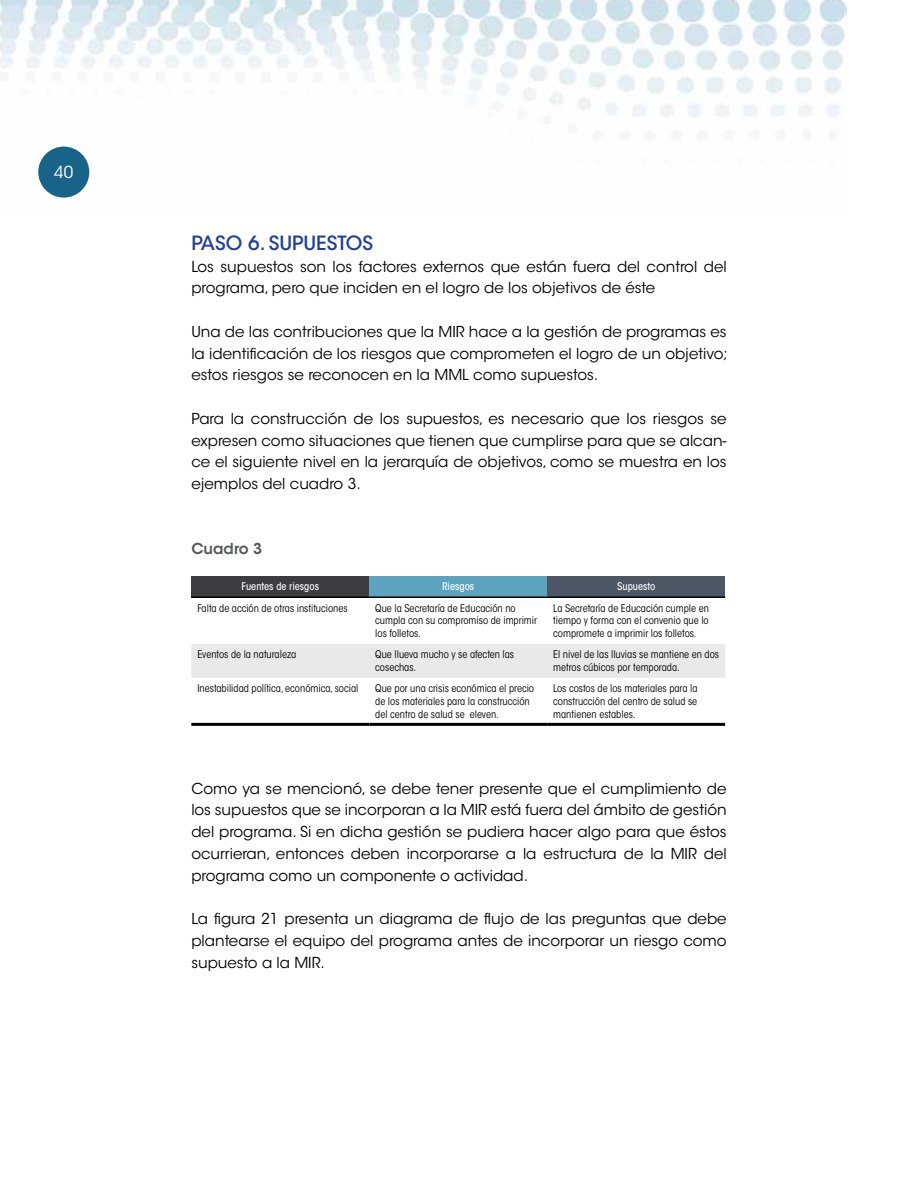
<style>
.page{position:relative;width:918px;height:1188px;background:#fff}
.page>*{position:absolute;margin:0;border:0;box-sizing:border-box;transform-origin:0 0}
.t1{font:500 19.5px "ITC Avant Garde Std";color:#21409a}
.t2{font:16.5px "ITC Avant Garde Std";color:#fff}
.t3{font:15px/21.8px "ITC Avant Garde Std";color:#000;text-align:justify}
.t4{font:600 15px "ITC Avant Garde Std";color:#58595b}
.t5{font:condensed 10.5px/12.6px "ITC Avant Garde Std";color:#000}
.t6{font:500 condensed 10.5px "ITC Avant Garde Std";color:#fff}
</style>
<div class="page">
<img style="left:0;top:0;width:846px;height:197px">
<div style="left:38px;top:147px;width:51px;height:51px;background:#176488;border-radius:50%"></div>
<div style="left:191px;top:576px;width:178px;height:21px;background:#3d3c3e"></div>
<div style="left:369px;top:576px;width:178px;height:21px;background:#5ba3bf"></div>
<div style="left:547px;top:576px;width:178px;height:21px;background:#4d5665"></div>
<div style="left:191px;top:644px;width:534px;height:34px;background:#e9e9ea"></div>
<hr style="left:191px;top:723px;width:178px;height:3px;background:#000">
<hr style="left:369px;top:723px;width:178px;height:3px;background:#000">
<hr style="left:547px;top:723px;width:178px;height:3px;background:#000">
<hr style="left:191px;top:596px;width:178px;height:2px;background:#000">
<hr style="left:369px;top:596px;width:178px;height:2px;background:#000">
<hr style="left:547px;top:596px;width:178px;height:2px;background:#000">
<p class="t2" style="left:54px;top:162px;width:21px">40</p>
<h1 class="t1" style="left:191px;top:231px;width:183px">PASO 6. SUPUESTOS</h1>
<p class="t3" style="left:191px;top:255px;width:537px">Los supuestos son los factores externos que están fuera del control del programa, pero que inciden en el logro de los objetivos de éste</p>
<p class="t3" style="left:191px;top:321px;width:538px">Una de las contribuciones que la MIR hace a la gestión de programas es la identificación de los riesgos que comprometen el logro de un objetivo; estos riesgos se reconocen en la MML como supuestos.</p>
<p class="t3" style="left:191px;top:408px;width:537px">Para la construcción de los supuestos, es necesario que los riesgos se expresen como situaciones que tienen que cumplirse para que se alcan&shy;ce el siguiente nivel en la jerarquía de objetivos, como se muestra en los ejemplos del cuadro 3.</p>
<p class="t4" style="left:191px;top:539px;width:72px">Cuadro 3</p>
<p class="t6" style="left:242px;top:580px;width:79px">Fuentes de riesgos</p>
<p class="t6" style="left:442px;top:580px;width:34px">Riesgos</p>
<p class="t6" style="left:617px;top:580px;width:40px">Supuesto</p>
<p class="t5" style="left:197px;top:602px;width:152px">Falta de acción de otras instituciones</p>
<p class="t5" style="left:375px;top:602px;width:163px">Que la Secretaría de Educación no cumpla con su compromiso de imprimir los folletos.</p>
<p class="t5" style="left:553px;top:602px;width:157px;text-align:justify">La Secretaría de Educación cumple en tiempo y forma con el convenio que lo compromete a imprimir los folletos.</p>
<p class="t5" style="left:197px;top:648px;width:101px">Eventos de la naturaleza</p>
<p class="t5" style="left:375px;top:648px;width:140px">Que llueva mucho y se afecten las cosechas.</p>
<p class="t5" style="left:553px;top:648px;width:167px">El nivel de las lluvias se mantiene en dos metros cúbicos por temporada.</p>
<p class="t5" style="left:197px;top:682px;width:163px">Inestabilidad política, económica, social</p>
<p class="t5" style="left:375px;top:682px;width:160px">Que por una crisis económica el precio de los materiales para la construcción del centro de salud se eleven.</p>
<p class="t5" style="left:553px;top:682px;width:146px;text-align:justify">Los costos de los materiales para la construcción del centro de salud se mantienen estables.</p>
<p class="t3" style="left:191px;top:777px;width:537px">Como ya se mencionó, se debe tener presente que el cumplimiento de los supuestos que se incorporan a la MIR está fuera del ámbito de gestión del programa. Si en dicha gestión se pudiera hacer algo para que éstos ocurrieran, entonces deben incorporarse a la estructura de la MIR del programa como un componente o actividad.</p>
<p class="t3" style="left:191px;top:908px;width:537px">La figura 21 presenta un diagrama de flujo de las preguntas que debe plantearse el equipo del programa antes de incorporar un riesgo como supuesto a la MIR.</p>
</div>
